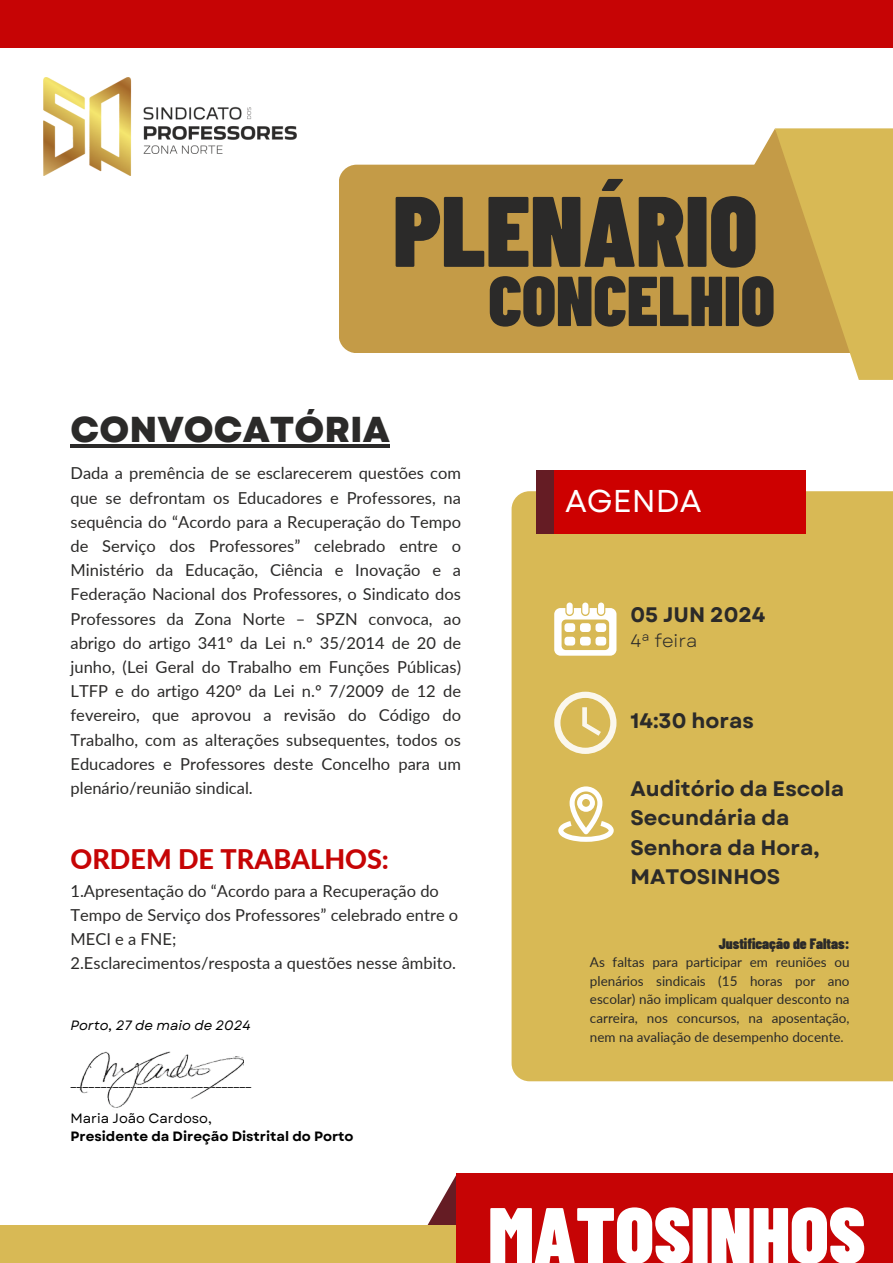
<style>
.page{position:relative;width:893px;height:1263px;background:#fff}
.page>*{position:absolute;margin:0;border:0;box-sizing:border-box;transform-origin:0 0}
.t1{font:900 99.9px "Barlow Condensed";color:#2b2a29}
.t2{font:900 79.35px "Barlow Condensed";color:#fff}
.t3{font:900 70.5px "Barlow Condensed";color:#2b2a29}
.t4{font:800 36px "Garet";color:#2b2a29}
.t5{font:31.5px "Garet";color:#fff}
.t6{font:800 27px "Lato";color:#c60405}
.t7{font:700 21px/29.2px "Garet";color:#2b2a29}
.t8{font:18px "Garet";color:#2b2a29}
.t9{font:16.5px/24.2px "Lato";color:#2b2a29;text-align:justify}
.t10{font:900 15px "Barlow Condensed";color:#2b2a29}
.t11{font:13.5px/18.6px "Lato";color:#2b2a29;text-align:justify}
.t12{font:13.5px "Garet";color:#000}
.t13{font:700 13.5px "Garet";color:#000}
.t14{font:italic 13.5px "Garet";color:#000}
</style>
<div class="page">
<svg style="left:427px;top:1174px;width:30px;height:51px"></svg>
<div style="left:0;top:1225px;width:579px;height:38px;background:#d8b955"></div>
<div style="left:457px;top:1174px;width:436px;height:89px;background:#c60405"></div>
<svg style="left:730px;top:128px;width:45px;height:37px"></svg>
<div style="left:339px;top:165px;width:436px;height:188px;background:#c49b47"></div>
<svg style="left:775px;top:128px;width:118px;height:252px;background:#d5b55d"></svg>
<div style="left:0;top:0;width:893px;height:47px;background:#c60405"></div>
<img style="left:44px;top:77px;width:252px;height:99px">
<img style="left:79px;top:1051px;width:164px;height:57px">
<div style="left:511px;top:491px;width:382px;height:590px;background:#d8b955"></div>
<hr style="left:71px;top:444px;width:319px;height:4px;background:#2b2a29">
<div style="left:536px;top:470px;width:270px;height:63px;background:#cd0000"></div>
<div style="left:536px;top:470px;width:18px;height:63px;background:#651c24"></div>
<svg style="left:554px;top:608px;width:62px;height:48px"></svg>
<div style="left:566px;top:602px;width:6px;height:13px;background:#fff;border-radius:3px"></div>
<div style="left:582px;top:602px;width:6px;height:13px;background:#fff;border-radius:3px"></div>
<div style="left:598px;top:602px;width:6px;height:13px;background:#fff;border-radius:3px"></div>
<div style="left:564px;top:623px;width:11px;height:9px;background:#fff;border-radius:3px"></div>
<div style="left:580px;top:623px;width:11px;height:9px;background:#fff;border-radius:3px"></div>
<div style="left:595px;top:623px;width:11px;height:9px;background:#fff;border-radius:3px"></div>
<div style="left:564px;top:637px;width:11px;height:8px;background:#fff;border-radius:3px"></div>
<div style="left:580px;top:637px;width:11px;height:8px;background:#fff;border-radius:3px"></div>
<div style="left:595px;top:637px;width:11px;height:8px;background:#fff;border-radius:3px"></div>
<svg style="left:554px;top:692px;width:62px;height:62px;background:#e3cd86"></svg>
<svg style="left:558px;top:786px;width:55px;height:55px"></svg>
<p class="t1" style="left:393px;top:167px;width:366px">PLENÁRIO</p>
<p class="t3" style="left:488px;top:256px;width:288px">CONCELHIO</p>
<p class="t4" style="left:71px;top:404px;width:321px">CONVOCATÓRIA</p>
<p class="t9" style="left:71px;top:461px;width:392px">Dada a premência de se esclarecerem questões com que se defrontam os Educadores e Professores, na sequência do “Acordo para a Recuperação do Tempo de Serviço dos Professores” celebrado entre o Ministério da Educação, Ciência e Inovação e a Federação Nacional dos Professores, o Sindicato dos Professores da Zona Norte – SPZN convoca, ao abrigo do artigo 341º da Lei n.º 35/2014 de 20 de junho, (Lei Geral do Trabalho em Funções Públicas)<br>LTFP e do artigo 420º da Lei n.º 7/2009 de 12 de fevereiro, que aprovou a revisão do Código do Trabalho, com as alterações subsequentes, todos os Educadores e Professores deste Concelho para um plenário/reunião sindical.</p>
<p class="t6" style="left:71px;top:842px;width:320px">ORDEM DE TRABALHOS:</p>
<h5 class="t9" style="left:71px;top:878px;width:389px;text-align:left">1.Apresentação do “Acordo para a Recuperação do<br>Tempo de Serviço dos Professores” celebrado entre o<br>MECI e a FNE;</h5>
<p class="t9" style="left:71px;top:951px;width:387px">2.Esclarecimentos/resposta a questões nesse âmbito.</p>
<h1 class="t14" style="left:71px;top:1015px;width:182px">Porto, 27 de maio de 2024</h1>
<h3 class="t12" style="left:71px;top:1071px;width:183px">______________________________</h3>
<h4 class="t12" style="left:71px;top:1108px;width:143px">Maria João Cardoso,</h4>
<p class="t13" style="left:71px;top:1127px;width:284px">Presidente da Direção Distrital do Porto</p>
<p class="t5" style="left:565px;top:478px;width:138px">AGENDA</p>
<p class="t7" style="left:630px;top:600px;width:137px">05 JUN 2024</p>
<p class="t8" style="left:630px;top:628px;width:68px">4ª feira</p>
<h6 class="t7" style="left:630px;top:706px;width:125px">14:30 horas</h6>
<p class="t7" style="left:630px;top:774px;width:215px">Auditório da Escola<br>Secundária da<br>Senhora da Hora,</p>
<p class="t7" style="left:630px;top:862px;width:151px">MATOSINHOS</p>
<p class="t10" style="left:719px;top:934px;width:132px">Justificação de Faltas:</p>
<p class="t11" style="left:590px;top:953px;width:261px">As faltas para participar em reuniões ou plenários sindicais (15 horas por ano escolar) não implicam qualquer desconto na carreira, nos concursos, na aposentação, nem na avaliação de desempenho docente.</p>
<p class="t2" style="left:488px;top:1184px;width:378px">MATOSINHOS</p>
</div>
